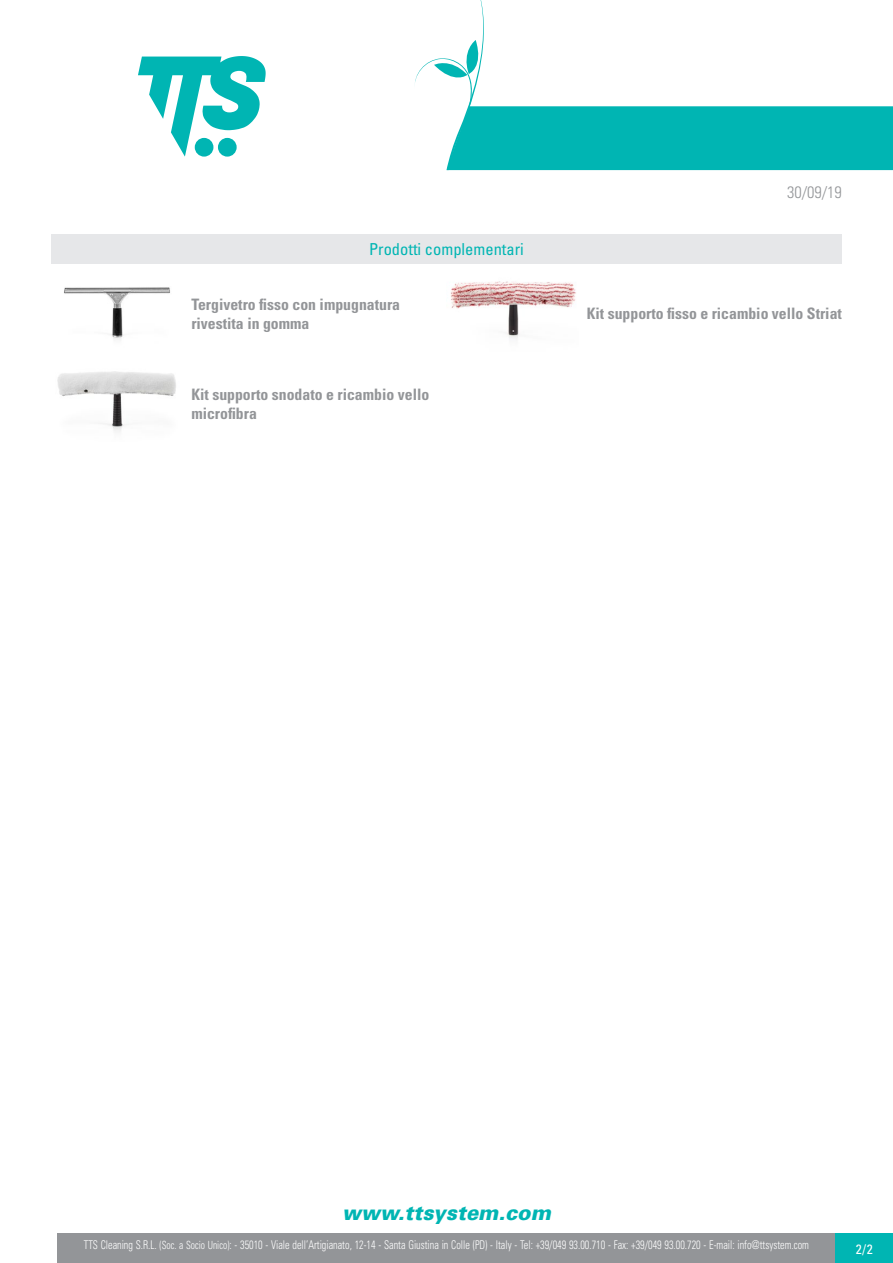
<style>
.page{position:relative;width:893px;height:1263px;background:#fff}
.page>*{position:absolute;margin:0;border:0;box-sizing:border-box;transform-origin:0 0}
.t1{font:italic 900 20.85px "Univers";color:#00b5b3;scale:.96 1}
.Titolo4{font:condensed 16.5px "Univers";color:#00b5b3}
.t2{font:300 condensed 16.5px "Univers";color:#939598}
.Nome{font:700 condensed 15.75px/18.9px "Univers";color:#939598}
.t3{font:condensed 13.5px "Univers";color:#fff}
.t4{font:300 condensed 12px "Univers";color:#fff;scale:.85 1}
.s1{font-size:11.25px}
</style>
<div class="page">
<svg style="left:138px;top:56px;width:128px;height:101px"></svg>
<div style="left:57px;top:1233px;width:779px;height:30px;background:#939598"></div>
<div style="left:836px;top:1233px;width:57px;height:30px;background:#00b5b3"></div>
<svg style="left:415px;top:0;width:478px;height:170px"></svg>
<div style="left:51px;top:234px;width:791px;height:29px;background:#e6e7e9"></div>
<img style="left:64px;top:287px;width:106px;height:53px">
<img style="left:451px;top:281px;width:125px;height:59px">
<img style="left:57px;top:371px;width:119px;height:61px">
<p class="Titolo4" style="left:369px;top:239px;width:156px">Prodotti complementari</p>
<h2 class="t2" style="left:787px;top:182px;width:56px">30/09/19</h2>
<p class="Nome" style="left:191px;top:295px;width:210px">Tergivetro fisso con impugnatura rivestita in gomma</p>
<p class="Nome" style="left:587px;top:304px;width:257px">Kit supporto fisso e ricambio vello Striat</p>
<p class="Nome" style="left:191px;top:385px;width:239px">Kit supporto snodato e ricambio vello microfibra</p>
<h1 class="t1" style="left:342px;top:1200px;width:219px">www.ttsystem.com</h1>
<p class="t4" style="left:84px;top:1238px;width:855px">TTS Cleaning S.R.L. <span class="s1">(Soc. a Socio Unico)</span>: - 35010 - Viale dell’Artigianato, 12-14 - Santa Giustina in Colle (PD) - Italy - Tel: +39/049 93.00.710 - Fax: +39/049 93.00.720 - E-mail: info@ttsystem.com</p>
<p class="t3" style="left:856px;top:1240px;width:19px">2/2</p>
</div>
